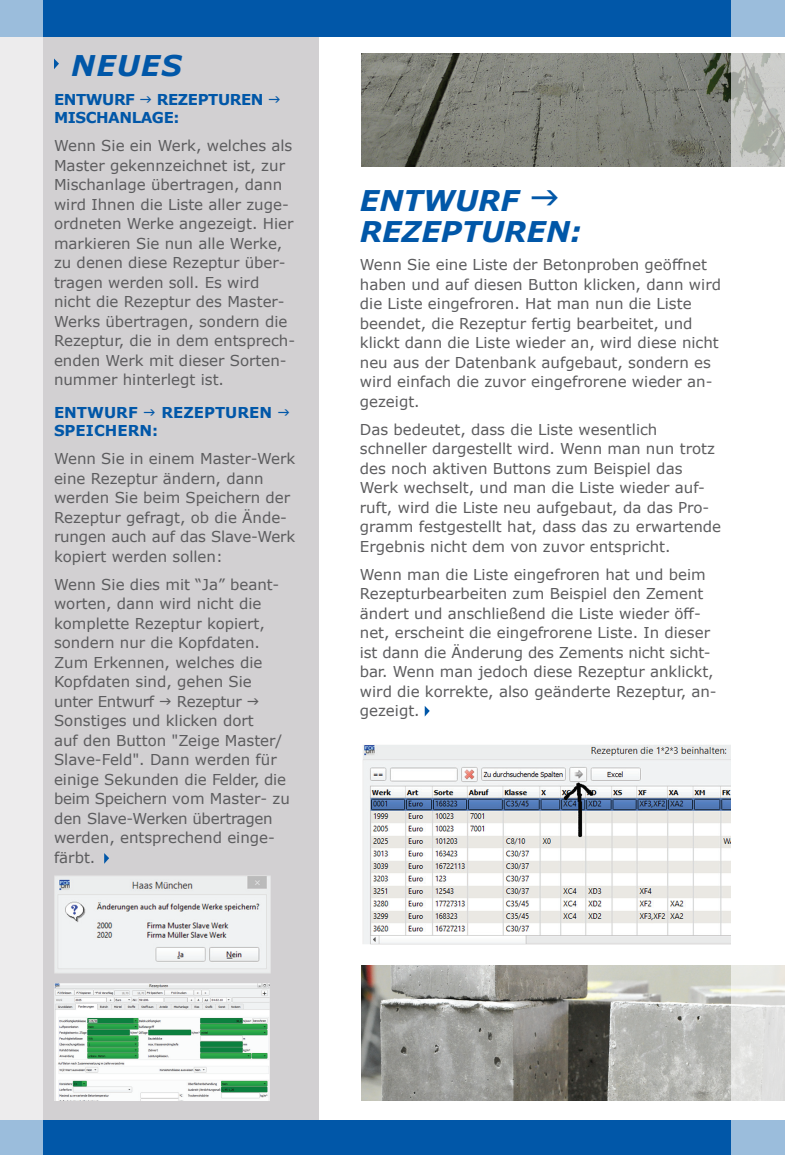
<style>
.page{position:relative;width:785px;height:1155px;background:#fff}
.page>*{position:absolute;margin:0;border:0;box-sizing:border-box;transform-origin:0 0}
.t1{font:italic 700 28.5px/31.5px "Verdana";color:#0157a8}
.t2{font:15px/19.5px "Verdana";color:#5c5c5e}
.t3{font:700 15px/18px "Verdana";letter-spacing:-.03em;color:#0157a8}
.t4{font:700 15px "Verdana";color:#0157a8}
</style>
<div class="page">
<div style="left:0;top:32px;width:319px;height:1088px;background:#d2d0d2"></div>
<img style="left:362px;top:54px;width:369px;height:112px">
<img style="left:362px;top:965px;width:369px;height:136px">
<div style="left:0;top:0;width:785px;height:36px;background:#0157a8"></div>
<div style="left:0;top:1120px;width:785px;height:35px;background:#0157a8"></div>
<div style="left:0;top:0;width:43px;height:1155px;background:#edeced"></div>
<svg style="left:731px;top:0;width:54px;height:1155px"></svg>
<img style="left:54px;top:983px;width:215px;height:118px">
<img style="left:55px;top:876px;width:215px;height:97px">
<svg style="left:54px;top:59px;width:5px;height:10px"></svg>
<img style="left:362px;top:745px;width:369px;height:199px">
<svg style="left:425px;top:706px;width:5px;height:10px"></svg>
<svg style="left:104px;top:853px;width:5px;height:11px"></svg>
<h1 class="t1" style="left:71px;top:49px;width:112px">NEUES</h1>
<p class="t3" style="left:54px;top:90px;width:211px;text-indent:103px">REZEPTUREN<br>MISCHANLAGE:</p>
<p class="t2" style="left:54px;top:136px;width:243px">Wenn Sie ein Werk, welches als<br>Master gekennzeichnet ist, zur<br>Mischanlage übertragen, dann wird Ihnen die Liste aller zuge&shy;ordneten Werke angezeigt. Hier markieren Sie nun alle Werke, zu denen diese Rezeptur über&shy;tragen werden soll. Es wird nicht die Rezeptur des Master-<br>Werks übertragen, sondern die<br>Rezeptur, die in dem entsprech&shy;enden Werk mit dieser Sorten&shy;nummer hinterlegt ist.</p>
<p class="t3" style="left:54px;top:90px;width:83px">ENTWURF</p>
<p class="t4" style="left:54px;top:402px;width:85px">ENTWURF</p>
<p class="t4" style="left:161px;top:402px;width:112px">REZEPTUREN</p>
<p class="t4" style="left:54px;top:420px;width:106px">SPEICHERN:</p>
<p class="t2" style="left:54px;top:449px;width:243px">Wenn Sie in einem Master-Werk eine Rezeptur ändern, dann werden Sie beim Speichern der<br>Rezeptur gefragt, ob die Ände&shy;rungen auch auf das Slave-Werk kopiert werden sollen:</p>
<p class="t2" style="left:54px;top:574px;width:227px">Wenn Sie dies mit “Ja” beant&shy;worten, dann wird nicht die komplette Rezeptur kopiert, sondern nur die Kopfdaten.<br>Zum Erkennen, welches die<br>Kopfdaten sind, gehen Sie unter Entwurf</p>
<p class="t2" style="left:54px;top:691px;width:237px;text-indent:123px">Rezeptur<br>Sonstiges und klicken dort<br>auf den Button "Zeige Master/<br>Slave-Feld". Dann werden für einige Sekunden die Felder, die beim Speichern vom Master- zu den Slave-Werken übertragen werden, entsprechend einge&shy;färbt.</p>
<h1 class="t1" style="left:360px;top:184px;width:223px">ENTWURF<br>REZEPTUREN:</h1>
<p class="t2" style="left:360px;top:255px;width:363px">Wenn Sie eine Liste der Betonproben geöffnet haben und auf diesen Button klicken, dann wird die Liste eingefroren. Hat man nun die Liste beendet, die Rezeptur fertig bearbeitet, und klickt dann die Liste wieder an, wird diese nicht neu aus der Datenbank aufgebaut, sondern es wird einfach die zuvor eingefrorene wieder an&shy;gezeigt.</p>
<p class="t2" style="left:360px;top:419px;width:363px">Das bedeutet, dass die Liste wesentlich schneller dargestellt wird. Wenn man nun trotz des noch aktiven Buttons zum Beispiel das Werk wechselt, und man die Liste wieder auf&shy;ruft, wird die Liste neu aufgebaut, da das Pro&shy;gramm festgestellt hat, dass das zu erwartende Ergebnis nicht dem von zuvor entspricht.</p>
<p class="t2" style="left:360px;top:564px;width:358px">Wenn man die Liste eingefroren hat und beim Rezepturbearbeiten zum Beispiel den Zement ändert und anschließend die Liste wieder öff&shy;net, erscheint die eingefrorene Liste. In dieser ist dann die Änderung des Zements nicht sicht&shy;bar. Wenn man jedoch diese Rezeptur anklickt, wird die korrekte, also geänderte Rezeptur, an&shy;gezeigt.</p>
</div>
